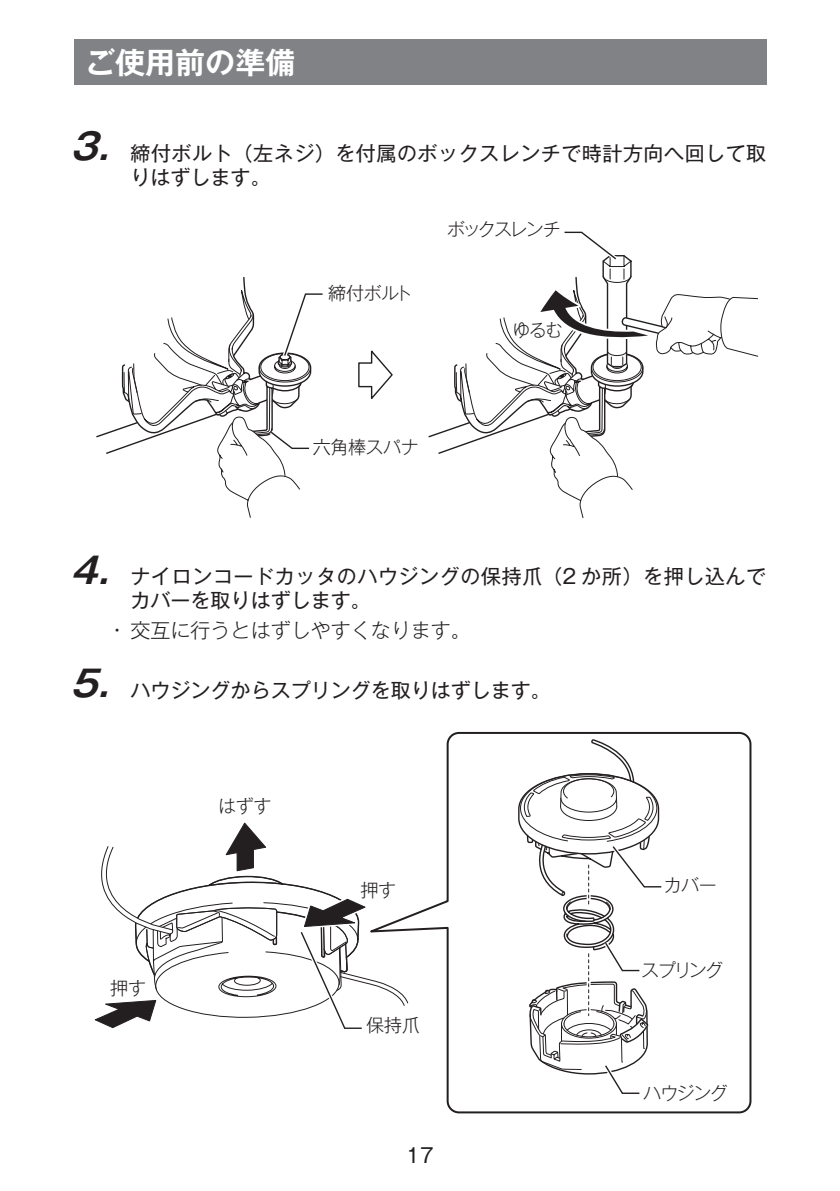
<style>
.page{position:relative;width:840px;height:1191px;background:#fff}
.page>*{position:absolute;margin:0;border:0;box-sizing:border-box;transform-origin:0 0}
.t1{font:700 30px "Gothic MB101 Pro De";color:#fff}
.t2{font:20px/24px "Gothic MB101 Pro";letter-spacing:.025em;color:#231f20}
.t3{font:20px "Gothic MB101 Pro";color:#231f20}
.t4{font:300 20px "Gothic MB101 Pro";color:#231f20}
.t5{font:18px "Gothic MB101 Pro Light 90 msp RKSJ H";letter-spacing:-.05em;color:#231f20}
.t6{font:18px "Gothic MB101 Pro Light 90 msp RKSJ H";letter-spacing:-.115em;color:#231f20}
.s1{font-family:"Gothic MB101 Pro De";font-weight:700;font-style:italic;font-size:36px}
</style>
<div class="page">
<div style="left:74px;top:40px;width:691px;height:45px;background:#808285"></div>
<svg style="left:358px;top:350px;width:35px;height:49px"></svg>
<svg style="left:96px;top:277px;width:227px;height:241px"></svg>
<svg style="left:428px;top:231px;width:328px;height:287px"></svg>
<svg style="left:372px;top:731px;width:380px;height:383px"></svg>
<svg style="left:94px;top:822px;width:278px;height:207px"></svg>
<svg style="left:517px;top:740px;width:148px;height:374px"></svg>
<h1 class="t1" style="left:85px;top:38px;width:211px">ご使用前の準備</h1>
<p class="t2" style="left:130px;top:138px;width:637px;text-indent:-60px"><span class="s1">3.</span> 締付ボルト（左ネジ）を付属のボックスレンチで時計方向へ回して取りはずします。</p>
<p class="t5" style="left:328px;top:278px;width:86px">締付ボルト</p>
<p class="t6" style="left:447px;top:215px;width:115px">ボックスレンチ</p>
<p class="t5" style="left:512px;top:315px;width:52px">ゆるむ</p>
<p class="t5" style="left:312px;top:432px;width:107px">六角棒スパナ</p>
<p class="t2" style="left:130px;top:562px;width:637px;text-indent:-60px"><span class="s1">4.</span> ナイロンコードカッタのハウジングの保持爪（2 か所）を押し込んでカバーを取りはずします。</p>
<p class="t4" style="left:113px;top:614px;width:358px">• 交互に行うとはずしやすくなります。</p>
<p class="t3" style="left:70px;top:673px;width:482px"><span class="s1">5.</span> ハウジングからスプリングを取りはずします。</p>
<p class="t5" style="left:110px;top:973px;width:37px">押す</p>
<p class="t5" style="left:218px;top:791px;width:55px">はずす</p>
<p class="t5" style="left:360px;top:875px;width:37px">押す</p>
<p class="t5" style="left:366px;top:1010px;width:55px">保持爪</p>
<p class="t2" style="left:406px;top:1140px;width:29px">17</p>
<p class="t5" style="left:663px;top:870px;width:54px">カバー</p>
<p class="t5" style="left:640px;top:955px;width:83px">スプリング</p>
<p class="t5" style="left:642px;top:1078px;width:86px">ハウジング</p>
</div>
